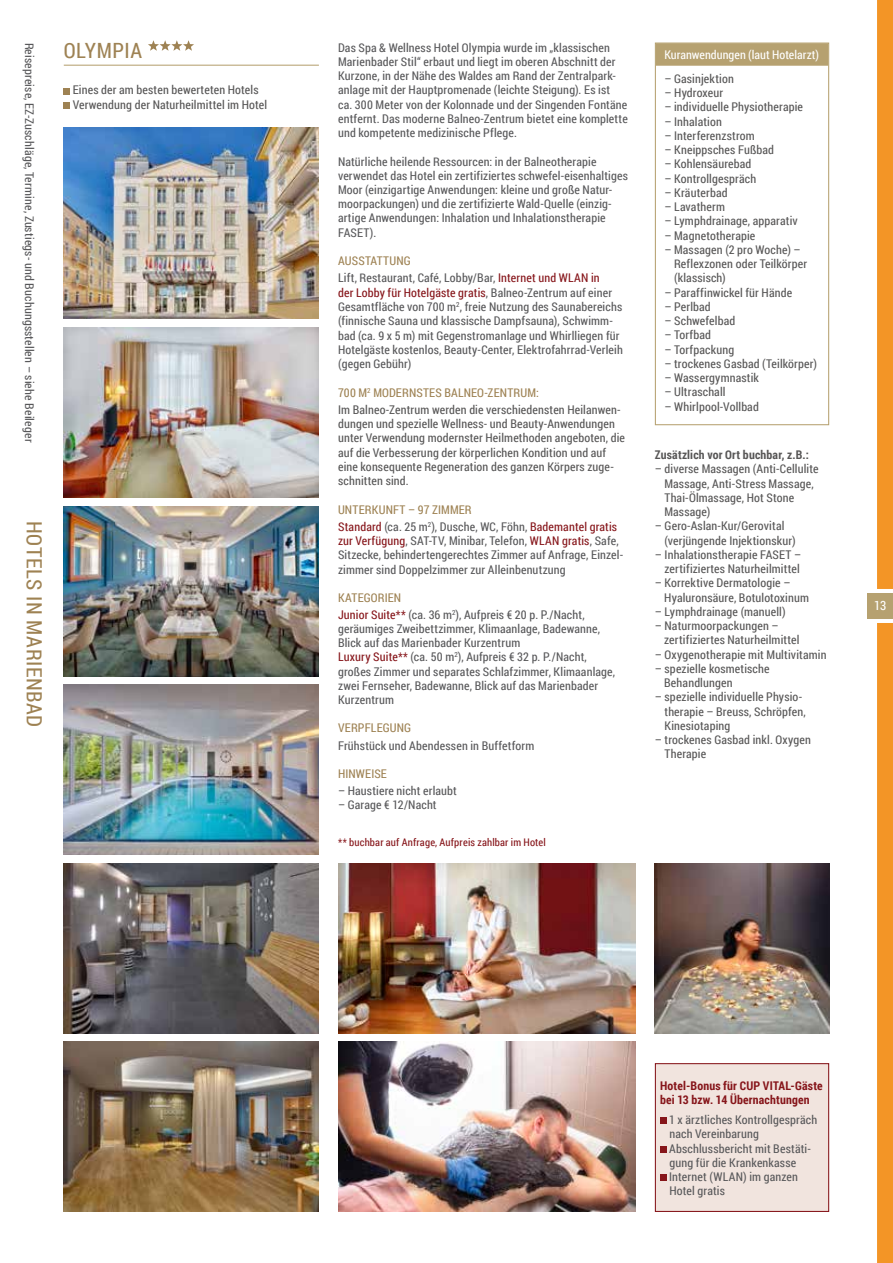
<style>
.page{position:relative;width:893px;height:1263px;background:#fff}
.page>*{position:absolute;margin:0;border:0;box-sizing:border-box;transform-origin:0 0}
.t1{font:21px "Roboto Condensed";letter-spacing:.025em;color:#9e8253}
.t2{font:12.75px "Roboto Condensed";color:#fff}
.t3{font:12px/14.2px "Roboto Condensed";letter-spacing:.015em;color:#58585a}
.t4{font:12px/14.2px "Roboto Condensed";letter-spacing:.015em;color:#575656}
.t5{font:12px/17.2px "Roboto Condensed";letter-spacing:.015em;color:#86151a}
.t6{font:700 12px/14.2px "Roboto Condensed";letter-spacing:.015em;color:#86151a}
.t7{font:12px "Roboto Condensed";letter-spacing:.005em;color:#fff}
.t8{font:700 12px "Roboto Condensed";letter-spacing:.015em;color:#575656}
.t9{font:12px "Roboto Condensed";letter-spacing:.01em;color:#9e8253}
.t10{font:10.5px "Roboto Condensed";letter-spacing:.02em;color:#86151a}
.s1{color:#9e8253}
.s2{color:#86151a}
.s3{color:#58585a}
</style>
<div class="page">
<svg style="left:877px;top:0;width:16px;height:1263px;background:#f39629"></svg>
<div style="left:867px;top:593px;width:26px;height:26px;background:#b6a170"></div>
<div style="left:656px;top:43px;width:172px;height:23px;background:#b6a170"></div>
<div style="left:655px;top:43px;width:174px;height:382px;border:1px solid #b6a170"></div>
<div style="left:655px;top:1064px;width:174px;height:147px;background:#f1e4de"></div>
<svg style="left:660px;top:1118px;width:6px;height:6px"></svg>
<div style="left:660px;top:1146px;width:6px;height:7px;background:#86151a"></div>
<svg style="left:660px;top:1175px;width:6px;height:6px"></svg>
<div style="left:655px;top:1063px;width:174px;height:149px;border:1px solid #86151a"></div>
<hr style="left:64px;top:65px;width:255px;height:1px;background:#b6a170">
<svg style="left:148px;top:40px;width:46px;height:11px"></svg>
<svg style="left:64px;top:88px;width:6px;height:6px"></svg>
<div style="left:64px;top:102px;width:6px;height:7px;background:#9e8253"></div>
<img style="left:64px;top:128px;width:255px;height:191px">
<img style="left:64px;top:327px;width:255px;height:170px">
<img style="left:64px;top:863px;width:255px;height:170px">
<img style="left:64px;top:1042px;width:255px;height:170px">
<img style="left:338px;top:1042px;width:298px;height:170px">
<img style="left:64px;top:685px;width:255px;height:170px">
<img style="left:64px;top:506px;width:255px;height:170px">
<img style="left:338px;top:863px;width:298px;height:170px">
<img style="left:655px;top:863px;width:174px;height:170px">
<p class="t3" style="left:37px;top:43px;width:401px;rotate:90deg">Reisepreise, EZ-Zuschläge, Termine, Zustiegs- und Buchungsstellen – siehe Beileger</p>
<h1 class="t1" style="left:49px;top:521px;width:207px;rotate:90deg">HOTELS IN MARIENBAD</h1>
<h1 class="t1" style="left:64px;top:36px;width:80px">OLYMPIA</h1>
<p class="t3" style="left:338px;top:40px;width:291px">Das Spa &amp; Wellness Hotel Olympia wurde im „klassischen Marienbader Stil“ erbaut und liegt im oberen Abschnitt der Kurzone, in der Nähe des Waldes am Rand der Zentralpark&shy;anlage mit der Hauptpromenade (leichte Steigung). Es ist<br>ca. 300 Meter von der Kolonnade und der Singenden Fontäne entfernt. Das moderne Balneo-Zentrum bietet eine komplette und kompetente medizinische Pflege.</p>
<p class="t3" style="left:338px;top:154px;width:291px">Natürliche heilende Ressourcen: in der Balneotherapie verwendet das Hotel ein zertifiziertes schwefel-eisenhaltiges Moor (einzigartige Anwendungen: kleine und große Natur&shy;moorpackungen) und die zertifizierte Wald-Quelle (einzig&shy;artige Anwendungen: Inhalation und Inhalationstherapie FASET).</p>
<p class="t3" style="left:338px;top:252px;width:263px;line-height:17.2px"><span class="s1">AUSSTATTUNG<br></span>Lift, Restaurant, Café, Lobby/Bar, <span class="s2">Internet und WLAN in</span></p>
<p class="t3" style="left:338px;top:285px;width:286px"><span class="s2">der Lobby für Hotelgäste gratis</span>, Balneo-Zentrum auf einer Gesamtfläche von 700 m<sup>2</sup>, freie Nutzung des Saunabereichs (finnische Sauna und klassische Dampfsauna), Schwimm&shy;bad (ca. 9 x 5 m) mit Gegenstromanlage und Whirlliegen für Hotelgäste kostenlos, Beauty-Center, Elektrofahrrad-Verleih (gegen Gebühr)</p>
<p class="t4" style="left:338px;top:383px;width:284px;line-height:17.2px"><span class="s1">700 M</span><sup>2</sup> <span class="s1">MODERNSTES BALNEO-ZENTRUM:<br></span>Im Balneo-Zentrum werden die verschiedensten Heilanwen-</p>
<p class="t4" style="left:338px;top:416px;width:288px">dungen und spezielle Wellness- und Beauty-Anwendungen unter Verwendung modernster Heilmethoden angeboten, die auf die Verbesserung der körperlichen Kondition und auf eine konsequente Regeneration des ganzen Körpers zuge&shy;schnitten sind.</p>
<p class="t5" style="left:338px;top:500px;width:281px"><span class="s1">UNTERKUNFT – 97 ZIMMER<br></span>Standard <span class="s3">(ca. 25 m</span><sup>2</sup><span class="s3">), Dusche, WC, Föhn,</span> Bademantel gratis</p>
<p class="t3" style="left:338px;top:533px;width:287px"><span class="s2">zur Verfügung</span>, SAT-TV, Minibar, Telefon, <span class="s2">WLAN gratis</span>, Safe,<br>Sitzecke, behindertengerechtes Zimmer auf Anfrage, Einzel&shy;zimmer sind Doppelzimmer zur Alleinbenutzung</p>
<p class="t3" style="left:338px;top:589px;width:248px;line-height:17.1px"><span class="s1">KATEGORIEN<br></span><span class="s2">Junior Suite**</span> (ca. 36 m<sup>2</sup>), Aufpreis € 20 p. P./Nacht,</p>
<p class="t3" style="left:338px;top:621px;width:279px">geräumiges Zweibettzimmer, Klimaanlage, Badewanne, Blick auf das Marienbader Kurzentrum<br><span class="s2">Luxury Suite**</span> (ca. 50 m<sup>2</sup>), Aufpreis € 32 p. P./Nacht, großes Zimmer und separates Schlafzimmer, Klimaanlage, zwei Fernseher, Badewanne, Blick auf das Marienbader Kurzentrum</p>
<p class="t9" style="left:338px;top:720px;width:75px">VERPFLEGUNG</p>
<p class="t3" style="left:338px;top:738px;width:198px">Frühstück und Abendessen in Buffetform</p>
<p class="t9" style="left:338px;top:765px;width:50px">HINWEISE</p>
<p class="t3" style="left:338px;top:783px;width:120px">– Haustiere nicht erlaubt</p>
<p class="t3" style="left:338px;top:797px;width:100px">– Garage € 12/Nacht</p>
<p class="t4" style="left:73px;top:83px;width:196px">Eines der am besten bewerteten Hotels<br>Verwendung der Naturheilmittel im Hotel</p>
<p class="t10" style="left:338px;top:834px;width:209px">** buchbar auf Anfrage, Aufpreis zahlbar im Hotel</p>
<p class="t7" style="left:664px;top:46px;width:156px">Kuranwendungen (laut Hotelarzt)</p>
<p class="t4" style="left:664px;top:71px;width:71px">– Gasinjektion</p>
<p class="t4" style="left:664px;top:85px;width:60px">– Hydroxeur</p>
<p class="t4" style="left:664px;top:100px;width:140px">– individuelle Physiotherapie</p>
<p class="t4" style="left:664px;top:114px;width:59px">– Inhalation</p>
<p class="t4" style="left:664px;top:128px;width:92px">– Interferenzstrom</p>
<p class="t4" style="left:664px;top:142px;width:111px">– Kneippsches Fußbad</p>
<p class="t4" style="left:664px;top:157px;width:88px">– Kohlensäurebad</p>
<p class="t4" style="left:664px;top:171px;width:93px">– Kontrollgespräch</p>
<p class="t4" style="left:664px;top:185px;width:65px">– Kräuterbad</p>
<p class="t4" style="left:664px;top:199px;width:62px">– Lavatherm</p>
<p class="t4" style="left:664px;top:214px;width:135px">– Lymphdrainage, apparativ</p>
<p class="t4" style="left:664px;top:228px;width:93px">– Magnetotherapie</p>
<p class="t4" style="left:674px;top:242px;width:135px;text-indent:-10px">– Massagen (2 pro Woche) –<br>Reflexzonen oder Teilkörper (klassisch)</p>
<p class="t4" style="left:664px;top:285px;width:129px">– Paraffinwickel für Hände</p>
<p class="t4" style="left:664px;top:299px;width:48px">– Perlbad</p>
<p class="t4" style="left:664px;top:313px;width:72px">– Schwefelbad</p>
<p class="t4" style="left:664px;top:328px;width:48px">– Torfbad</p>
<p class="t4" style="left:664px;top:342px;width:71px">– Torfpackung</p>
<p class="t4" style="left:664px;top:356px;width:154px">– trockenes Gasbad (Teilkörper)</p>
<p class="t4" style="left:664px;top:370px;width:96px">– Wassergymnastik</p>
<p class="t4" style="left:664px;top:385px;width:63px">– Ultraschall</p>
<p class="t4" style="left:664px;top:399px;width:96px">– Whirlpool-Vollbad</p>
<p class="t8" style="left:655px;top:446px;width:156px">Zusätzlich vor Ort buchbar, z.B.:</p>
<p class="t4" style="left:664px;top:461px;width:156px;text-indent:-10px">– diverse Massagen (Anti-Cellulite<br>Massage, Anti-Stress Massage,<br>Thai-Ölmassage, Hot Stone<br>Massage)</p>
<p class="t4" style="left:664px;top:518px;width:133px;text-indent:-10px">– Gero-Aslan-Kur/Gerovital (verjüngende Injektionskur)</p>
<p class="t4" style="left:655px;top:547px;width:148px;text-align:right">– Inhalationstherapie FASET – zertifiziertes Naturheilmittel</p>
<p class="t4" style="left:664px;top:575px;width:146px;text-indent:-9px">– Korrektive Dermatologie –<br>Hyaluronsäure, Botulotoxinum</p>
<p class="t4" style="left:655px;top:604px;width:132px">– Lymphdrainage (manuell)</p>
<p class="t4" style="left:664px;top:618px;width:137px;text-indent:-9px">– Naturmoorpackungen – zertifiziertes Naturheilmittel</p>
<p class="t4" style="left:655px;top:647px;width:173px">– Oxygenotherapie mit Multivitamin</p>
<p class="t4" style="left:664px;top:661px;width:107px;text-indent:-9px">– spezielle kosmetische<br>Behandlungen</p>
<p class="t4" style="left:664px;top:689px;width:143px;text-indent:-10px">– spezielle individuelle Physio&shy;therapie – Breuss, Schröpfen,<br>Kinesiotaping</p>
<p class="t4" style="left:664px;top:732px;width:148px;text-indent:-10px">– trockenes Gasbad inkl. Oxygen<br>Therapie</p>
<p class="t2" style="left:874px;top:597px;width:14px">13</p>
<p class="t6" style="left:660px;top:1078px;width:164px">Hotel-Bonus für CUP VITAL-Gäste bei 13 bzw. 14 Übernachtungen</p>
<p class="t3" style="left:669px;top:1112px;width:150px">1 x ärztliches Kontrollgespräch nach Vereinbarung<br>Abschlussbericht mit Bestäti&shy;gung für die Krankenkasse<br>Internet (WLAN) im ganzen<br>Hotel gratis</p>
</div>
